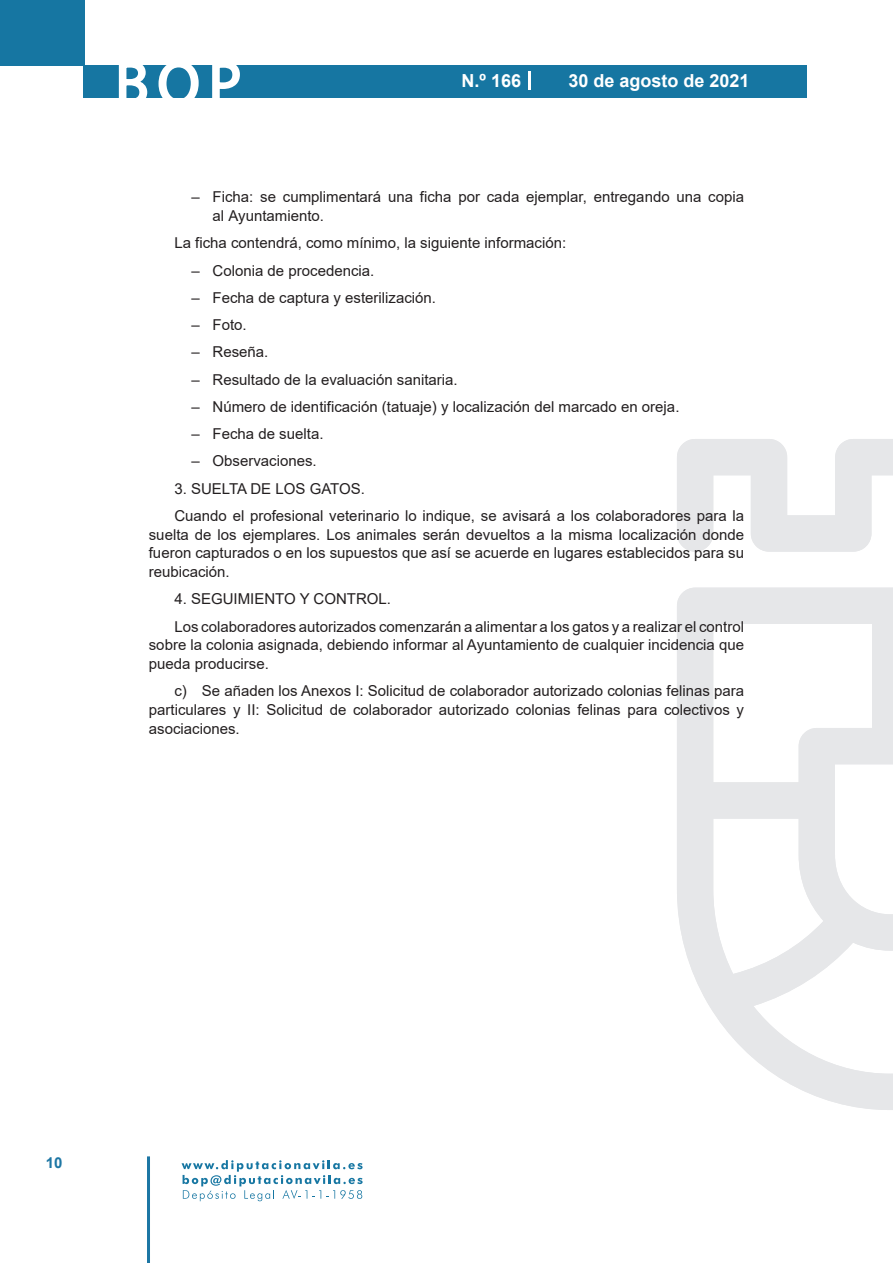
<style>
.page{position:relative;width:893px;height:1263px;background:#fff}
.page>*{position:absolute;margin:0;border:0;box-sizing:border-box;transform-origin:0 0}
.t1{font:500 61.5px "Avant Garde";color:#fff}
.t2{font:700 18px "Arial";color:#fff}
.t3{font:15px/18.8px "Arial";color:#231f20}
.t4{font:700 15px "Arial";color:#1d76a4}
</style>
<div class="page">
<div style="left:0;top:0;width:85px;height:65px;background:#1676a2"></div>
<div style="left:84px;top:65px;width:723px;height:33px;background:#1676a2"></div>
<svg style="left:118px;top:65px;width:30px;height:33px"></svg>
<svg style="left:158px;top:65px;width:41px;height:33px"></svg>
<svg style="left:212px;top:65px;width:28px;height:33px"></svg>
<svg style="left:182px;top:1160px;width:181px;height:41px"></svg>
<hr style="left:147px;top:1156px;width:3px;height:107px;background:#1d76a4">
<svg style="left:529px;top:71px;width:2px;height:19px"></svg>
<svg style="left:677px;top:439px;width:216px;height:671px"></svg>
<h1 class="t1" style="left:115px;top:46px;width:128px">BOP</h1>
<p class="t2" style="left:462px;top:68px;width:61px">N.º 166</p>
<p class="t2" style="left:568px;top:68px;width:183px">30 de agosto de 2021</p>
<p class="t3" style="left:213px;top:188px;width:533px;text-indent:-21px">– Ficha: se cumplimentará una ficha por cada ejemplar, entregando una copia al Ayuntamiento.</p>
<p class="t3" style="left:174px;top:234px;width:393px">La ficha contendrá, como mínimo, la siguiente información:</p>
<p class="t3" style="left:191px;top:261px;width:184px">– Colonia de procedencia.</p>
<p class="t3" style="left:191px;top:288px;width:246px">– Fecha de captura y esterilización.</p>
<p class="t3" style="left:191px;top:315px;width:57px">– Foto.</p>
<p class="t3" style="left:191px;top:343px;width:79px">– Reseña.</p>
<p class="t3" style="left:191px;top:370px;width:268px">– Resultado de la evaluación sanitaria.</p>
<p class="t3" style="left:191px;top:397px;width:490px">– Número de identificación (tatuaje) y localización del marcado en oreja.</p>
<p class="t3" style="left:191px;top:424px;width:134px">– Fecha de suelta.</p>
<p class="t3" style="left:191px;top:452px;width:127px">– Observaciones.</p>
<p class="t3" style="left:174px;top:475px;width:571px;line-height:27.3px">3. SUELTA DE LOS GATOS.<br>Cuando el profesional veterinario lo indique, se avisará a los colaboradores para la</p>
<p class="t3" style="left:149px;top:525px;width:597px;text-align:justify">suelta de los ejemplares. Los animales serán devueltos a la misma localización donde fueron capturados o en los supuestos que así se acuerde en lugares establecidos para su reubicación.</p>
<p class="t3" style="left:174px;top:585px;width:571px;line-height:27.3px">4. SEGUIMIENTO Y CONTROL.<br>Los colaboradores autorizados comenzarán a alimentar a los gatos y a realizar el control</p>
<p class="t3" style="left:149px;top:636px;width:597px">sobre la colonia asignada, debiendo informar al Ayuntamiento de cualquier incidencia que pueda producirse.</p>
<p class="t3" style="left:149px;top:682px;width:597px;text-align:justify;text-indent:26px">c) Se añaden los Anexos I: Solicitud de colaborador autorizado colonias felinas para particulares y II: Solicitud de colaborador autorizado colonias felinas para colectivos y asociaciones.</p>
<p class="t4" style="left:46px;top:1152px;width:18px">10</p>
</div>
